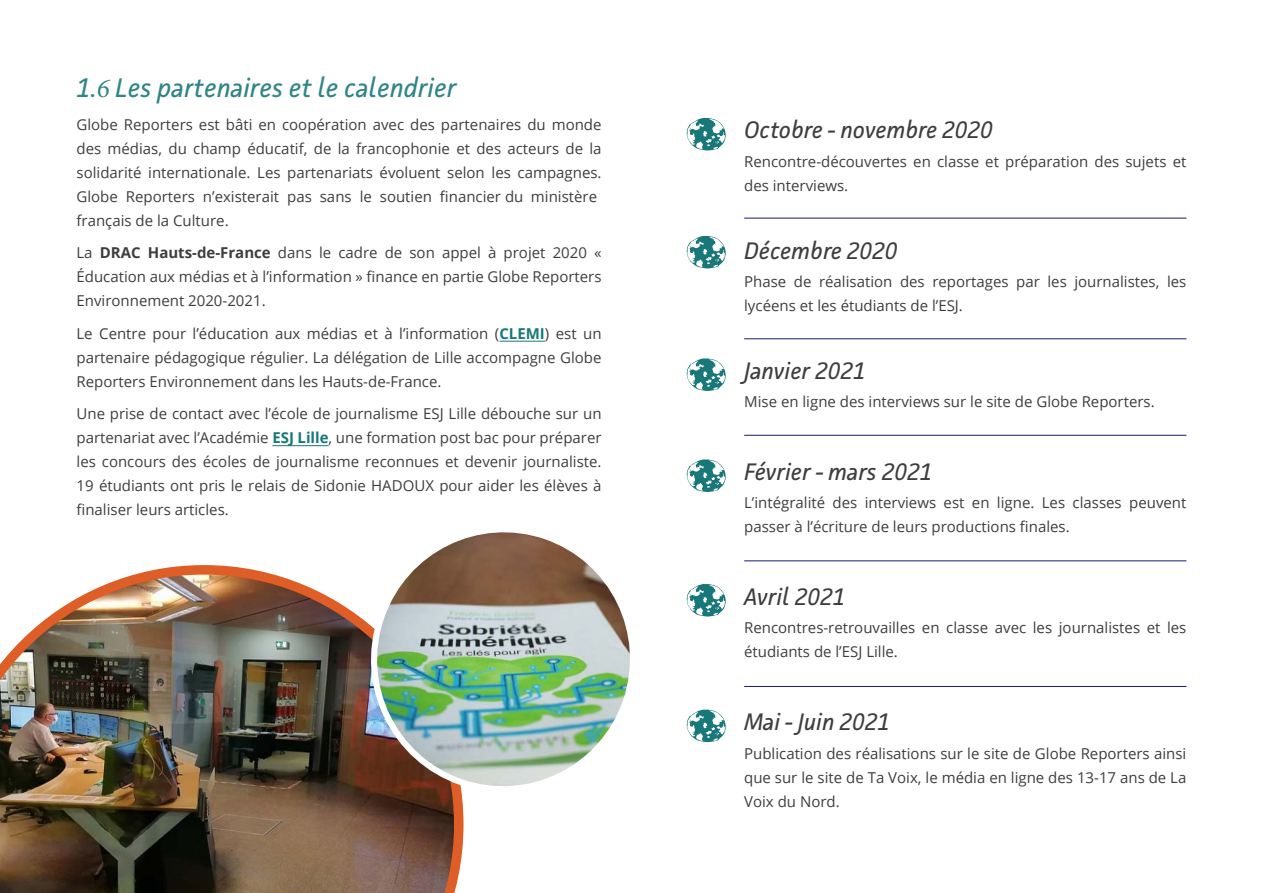
<style>
.page{position:relative;width:1263px;height:893px;background:#fff}
.page>*{position:absolute;margin:0;border:0;box-sizing:border-box;transform-origin:0 0}
.t1{font:italic 27px "Facit";color:#2f8586}
.t2{font:italic 24px "Facit";color:#3e3e3f}
.t3{font:15px/24px "Open Sans";color:#3e3e3f}
.s1{font-family:"Minion Pro"}
.s2{font-weight:700}
.s3{font-weight:700;color:#187779}
</style>
<div class="page">
<hr style="left:272px;top:445px;width:57px;height:1px;background:#187779">
<hr style="left:499px;top:341px;width:46px;height:1px;background:#187779">
<svg style="left:687px;top:118px;width:39px;height:33px"></svg>
<svg style="left:687px;top:236px;width:39px;height:33px"></svg>
<hr style="left:744px;top:218px;width:442px;height:1px;background:#181877">
<svg style="left:687px;top:358px;width:39px;height:33px"></svg>
<hr style="left:744px;top:339px;width:442px;height:1px;background:#181877">
<svg style="left:687px;top:459px;width:39px;height:33px"></svg>
<hr style="left:744px;top:435px;width:442px;height:1px;background:#181877">
<svg style="left:687px;top:584px;width:39px;height:33px"></svg>
<hr style="left:744px;top:561px;width:442px;height:1px;background:#181877">
<svg style="left:687px;top:709px;width:39px;height:33px"></svg>
<hr style="left:744px;top:686px;width:442px;height:1px;background:#181877">
<img style="left:0;top:565px;width:463px;height:328px">
<img style="left:350px;top:532px;width:280px;height:273px">
<h1 class="t1" style="left:77px;top:71px;width:381px">1.<span class="s1">6</span> Les partenaires et le calendrier</h1>
<p class="t3" style="left:77px;top:112px;width:526px">Globe Reporters est bâti en coopération avec des partenaires du monde des médias, du champ éducatif, de la francophonie et des acteurs de la solidarité internationale. Les partenariats évoluent selon les campagnes.<br>Globe Reporters n’existerait pas sans le soutien financier du ministère français de la Culture.</p>
<p class="t3" style="left:77px;top:240px;width:526px;text-align:justify">La <span class="s2">DRAC Hauts-de-France</span> dans le cadre de son appel à projet 2020 « Éducation aux médias et à l’information » finance en partie Globe Reporters Environnement 2020-2021.</p>
<p class="t3" style="left:77px;top:321px;width:526px;text-align:justify">Le Centre pour l’éducation aux médias et à l’information (<span class="s3">CLEMI</span>) est un partenaire pédagogique régulier. La délégation de Lille accompagne Globe Reporters Environnement dans les Hauts-de-France.</p>
<p class="t3" style="left:77px;top:401px;width:527px;text-align:justify">Une prise de contact avec l’école de journalisme ESJ Lille débouche sur un partenariat avec l’Académie <span class="s3">ESJ Lille</span>, une formation post bac pour préparer les concours des écoles de journalisme reconnues et devenir journaliste.<br>19 étudiants ont pris le relais de Sidonie HADOUX pour aider les élèves à finaliser leurs articles.</p>
<h2 class="t2" style="left:744px;top:115px;width:250px">Octobre - novembre 2020</h2>
<p class="t3" style="left:744px;top:149px;width:444px">Rencontre-découvertes en classe et préparation des sujets et des interviews.</p>
<h2 class="t2" style="left:744px;top:235px;width:155px">Décembre 2020</h2>
<p class="t3" style="left:744px;top:269px;width:444px">Phase de réalisation des reportages par les journalistes, les lycéens et les étudiants de l’ESJ.</p>
<h2 class="t2" style="left:744px;top:356px;width:123px">Janvier 2021</h2>
<p class="t3" style="left:744px;top:389px;width:412px">Mise en ligne des interviews sur le site de Globe Reporters.</p>
<h2 class="t2" style="left:744px;top:457px;width:190px">Février - mars 2021</h2>
<p class="t3" style="left:744px;top:491px;width:444px">L’intégralité des interviews est en ligne. Les classes peuvent passer à l’écriture de leurs productions finales.</p>
<h2 class="t2" style="left:744px;top:581px;width:103px">Avril 2021</h2>
<p class="t3" style="left:744px;top:615px;width:444px">Rencontres-retrouvailles en classe avec les journalistes et les étudiants de l’ESJ Lille.</p>
<h2 class="t2" style="left:744px;top:707px;width:147px">Mai - Juin 2021</h2>
<p class="t3" style="left:744px;top:741px;width:444px;text-align:justify">Publication des réalisations sur le site de Globe Reporters ainsi que sur le site de Ta Voix, le média en ligne des 13-17 ans de La Voix du Nord.</p>
</div>
